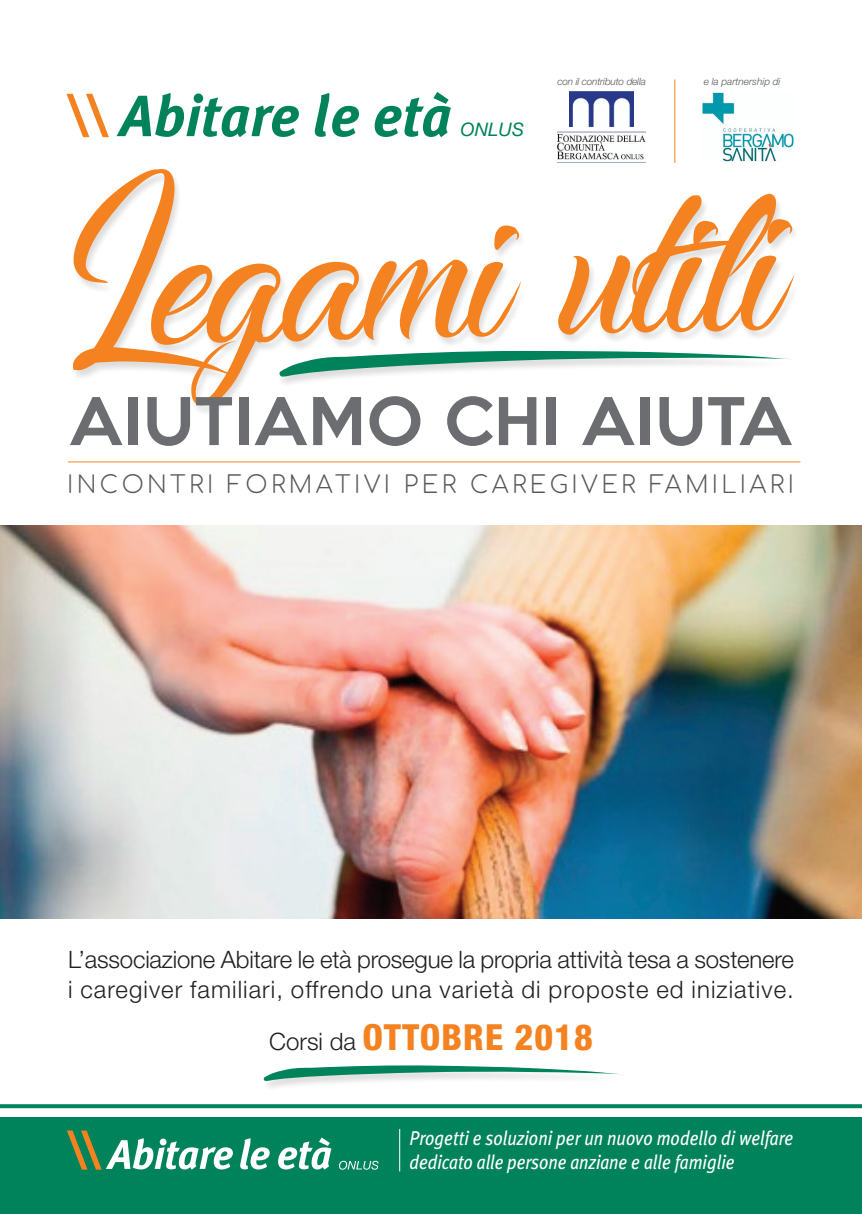
<style>
.page{position:relative;width:862px;height:1214px;background:#fff}
.page>*{position:absolute;margin:0;border:0;box-sizing:border-box;transform-origin:0 0}
.t1{font:272.4px "Dancing in the Rainbow";color:#f58220;scale:.89 1}
.t2{font:500 60px "Keep Calm";letter-spacing:.02em;color:#6c6d70}
.t3{font:italic 700 58px "Meta Plus";color:#00835a}
.t4{font:800 condensed 36px "Helvetica Neue LT Std";letter-spacing:.03em;color:#f58220}
.t5{font:300 24px/30px "Helvetica Neue LT Std";letter-spacing:-.005em;color:#231f20}
.t6{font:300 24px "Comfortaa";letter-spacing:.14em;color:#57585a}
.t7{font:italic 20px/24px "Meta Plus";color:#fff;scale:.87 1}
.t8{font:italic 18.6px "Helvetica Neue LT Std";color:#00835a}
.t9{font:italic 300 10px "Helvetica Neue LT Std";letter-spacing:-.015em;color:#57585a}
.s1{font-family:"Helvetica Neue LT Std";font-weight:500;font-style:normal;color:#f58220}
.s2{font-weight:300;font-stretch:normal;font-size:24px;color:#231f20}
</style>
<div class="page">
<div style="left:0;top:1117px;width:862px;height:96px;background:#00835a"></div>
<img style="left:0;top:530px;width:862px;height:348px">
<img style="left:0;top:878px;width:862px;height:294px">
<img style="left:0;top:79px;width:862px;height:451px">
<img style="left:557px;top:132px;width:89px;height:31px">
<img style="left:569px;top:92px;width:64px;height:34px">
<hr style="left:674px;top:79px;width:1px;height:84px;background:#f58220">
<hr style="left:68px;top:461px;width:732px;height:1px;background:#f58220">
<svg style="left:278px;top:342px;width:518px;height:35px"></svg>
<svg style="left:263px;top:1062px;width:362px;height:18px"></svg>
<h3 class="t3" style="left:68px;top:82px;width:385px"><span class="s1">\\</span> Abitare le età</h3>
<p class="t8" style="left:460px;top:123px;width:65px">ONLUS</p>
<p class="t9" style="left:557px;top:77px;width:90px">con il contributo della</p>
<p class="t9" style="left:704px;top:77px;width:78px">e la partnership di</p>
<h1 class="t1" style="left:47px;top:110px;width:830px;rotate:-1deg">Legami utili</h1>
<h2 class="t2" style="left:69px;top:369px;width:724px">AIUTIAMO CHI AIUTA</h2>
<p class="t6" style="left:67px;top:462px;width:728px">INCONTRI FORMATIVI PER CAREGIVER FAMILIARI</p>
<p class="t5" style="left:68px;top:946px;width:727px">L’associazione Abitare le età prosegue la propria attività tesa a sostenere i caregiver familiari, offrendo una varietà di proposte ed iniziative.</p>
<h3 class="t4" style="left:269px;top:1024px;width:325px"><span class="s2">Corsi da</span> OTTOBRE 2018</h3>
<p class="t7" style="left:409px;top:1125px;width:442px">Progetti e soluzioni per un nuovo modello di welfare dedicato alle persone anziane e alle famiglie</p>
</div>
